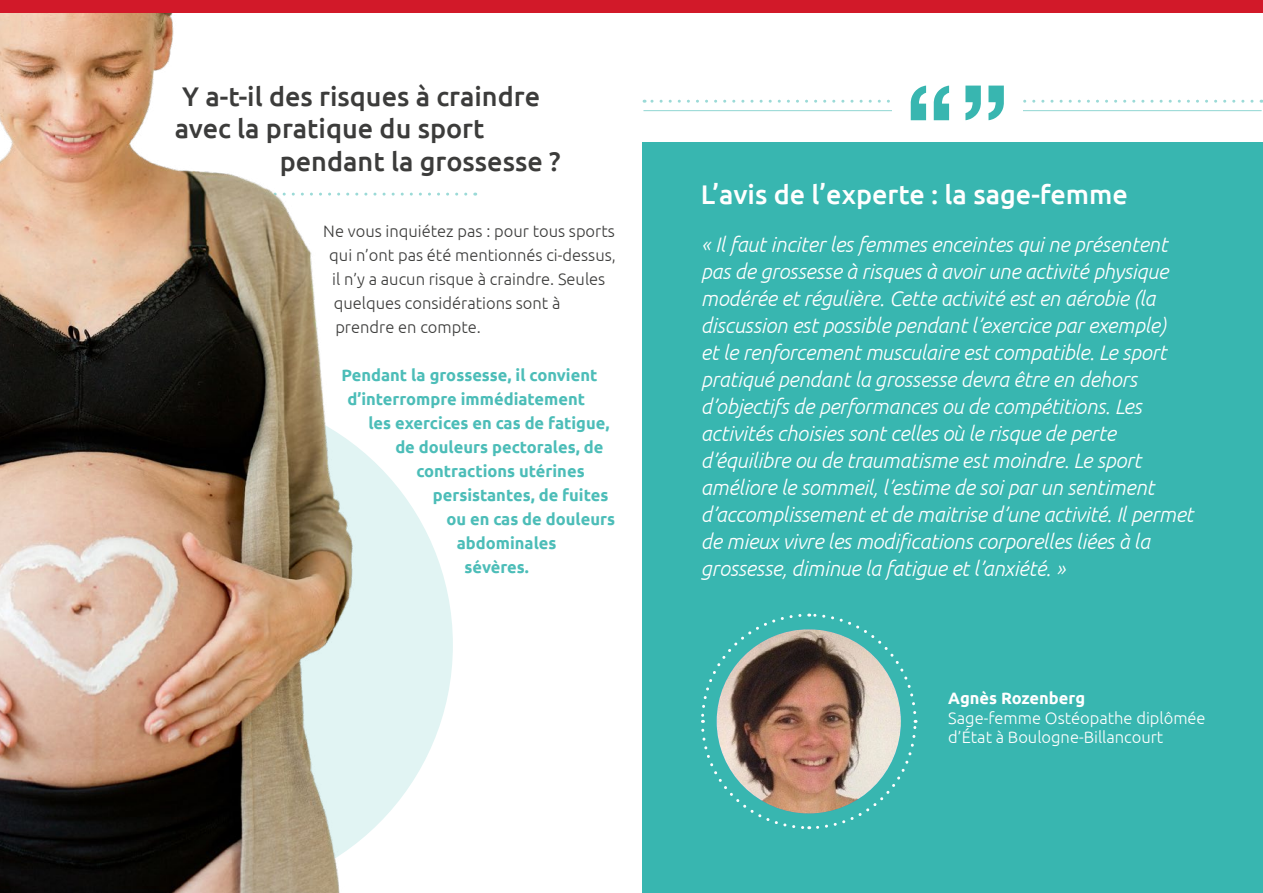
<style>
.page{position:relative;width:1263px;height:893px;background:#fff}
.page>*{position:absolute;margin:0;border:0;box-sizing:border-box;transform-origin:0 0}
.t1{font:700 108px "Helvetica Neue";color:#38b6b0}
.t2{font:500 27px/32.4px "Ubuntu";color:#3c3c3b}
.t3{font:500 27px "Ubuntu";color:#fff}
.t4{font:italic 300 21px/27px "Ubuntu";letter-spacing:-.01em;color:#fff}
.t5{font:700 16.5px "Ubuntu";color:#4cbdb8}
.t6{font:300 16.5px "Ubuntu";color:#3c3c3b}
.t7{font:300 16.5px/19.8px "Ubuntu";color:#fff}
.t8{font:700 16.5px "Ubuntu";color:#fff}
</style>
<div class="page">
<svg style="left:439px;top:193px;width:27px;height:3px"></svg>
<svg style="left:439px;top:563px;width:14px;height:164px;fill:#e1f4f3"></svg>
<svg style="left:644px;top:100px;width:608px;height:3px"></svg>
<hr style="left:643px;top:110px;width:618px;height:1px;background:#38b6b0">
<div style="left:892px;top:57px;width:130px;height:106px;background:#fff"></div>
<div style="left:642px;top:142px;width:621px;height:751px;background:#38b6b0"></div>
<svg style="left:701px;top:613px;width:217px;height:217px"></svg>
<img style="left:0;top:13px;width:439px;height:880px">
<div style="left:0;top:0;width:1263px;height:13px;background:#d21929"></div>
<p class="t2" style="left:175px;top:79px;width:367px">Y a-t-il des risques à craindre avec la pratique du sport</p>
<p class="t2" style="left:280px;top:144px;width:282px">pendant la grossesse ?</p>
<p class="t6" style="left:323px;top:222px;width:293px">Ne vous inquiétez pas : pour tous sports</p>
<p class="t6" style="left:329px;top:246px;width:288px">qui n’ont pas été mentionnés ci-dessus,</p>
<p class="t6" style="left:332px;top:270px;width:274px">il n’y a aucun risque à craindre. Seules</p>
<p class="t6" style="left:334px;top:294px;width:228px">quelques considérations sont à</p>
<p class="t6" style="left:335px;top:318px;width:147px">prendre en compte.</p>
<p class="t5" style="left:341px;top:365px;width:258px">Pendant la grossesse, il convient</p>
<p class="t5" style="left:347px;top:389px;width:239px">d’interrompre immédiatement</p>
<p class="t5" style="left:368px;top:413px;width:243px">les exercices en cas de fatigue,</p>
<p class="t5" style="left:395px;top:437px;width:210px">de douleurs pectorales, de</p>
<p class="t5" style="left:416px;top:461px;width:170px">contractions utérines</p>
<p class="t5" style="left:433px;top:486px;width:177px">persistantes, de fuites</p>
<p class="t5" style="left:446px;top:510px;width:170px">ou en cas de douleurs</p>
<p class="t5" style="left:457px;top:534px;width:101px">abdominales</p>
<p class="t5" style="left:464px;top:558px;width:66px">sévères.</p>
<h1 class="t1" style="left:905px;top:39px;width:106px">“ ”</h1>
<p class="t3" style="left:701px;top:177px;width:428px">L’avis de l’experte : la sage-femme</p>
<p class="t4" style="left:701px;top:231px;width:494px">« Il faut inciter les femmes enceintes qui ne présentent pas de grossesse à risques à avoir une activité physique modérée et régulière. Cette activité est en aérobie (la discussion est possible pendant l’exercice par exemple)<br>et le renforcement musculaire est compatible. Le sport pratiqué pendant la grossesse devra être en dehors d’objectifs de performances ou de compétitions. Les activités choisies sont celles où le risque de perte d’équilibre ou de traumatisme est moindre. Le sport améliore le sommeil, l’estime de soi par un sentiment d’accomplissement et de maitrise d’une activité. Il permet de mieux vivre les modifications corporelles liées à la grossesse, diminue la fatigue et l’anxiété. »</p>
<p class="t8" style="left:948px;top:688px;width:138px">Agnès Rozenberg</p>
<p class="t7" style="left:948px;top:707px;width:259px">Sage-femme Ostéopathe diplômée d’État à Boulogne-Billancourt</p>
</div>
